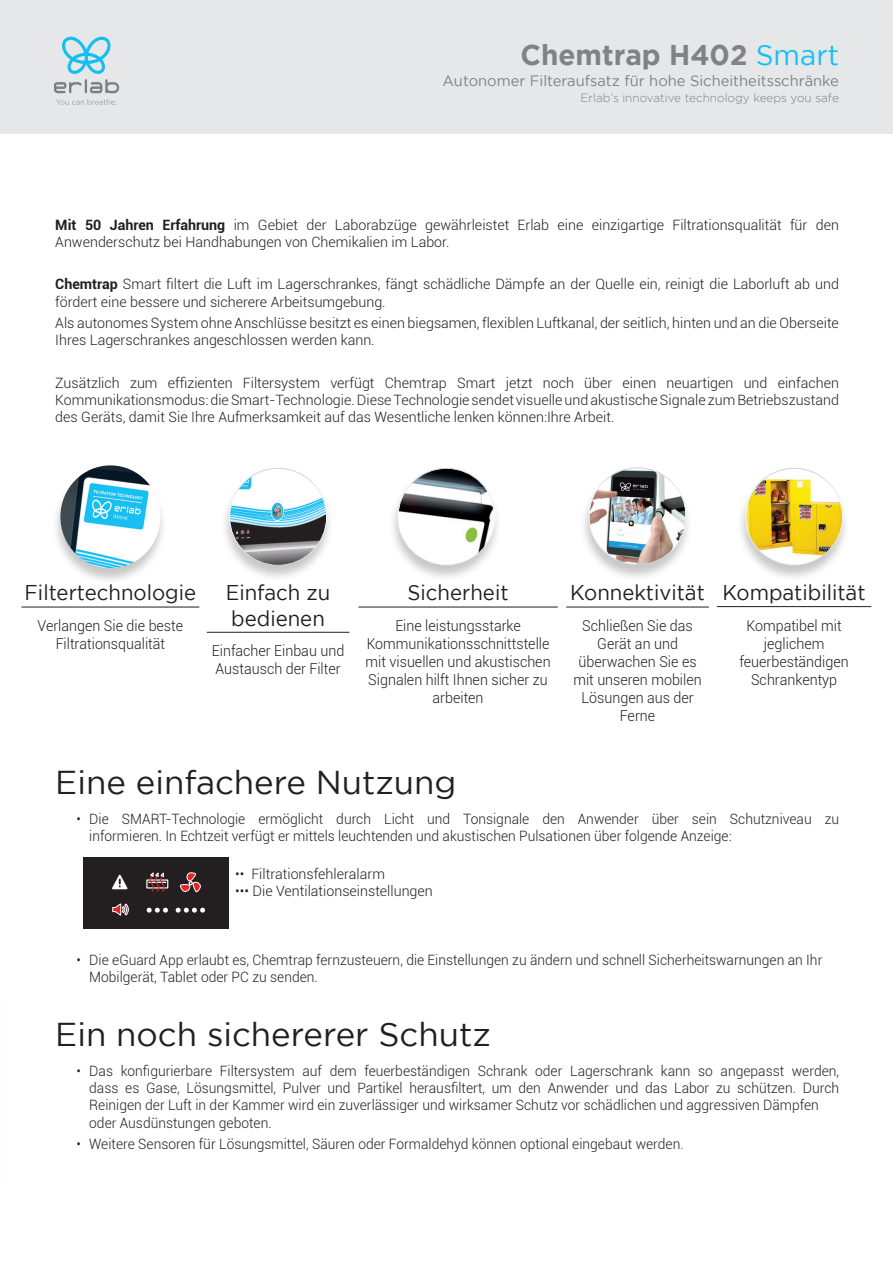
<style>
.page{position:relative;width:893px;height:1263px;background:#fff}
.page>*{position:absolute;margin:0;border:0;box-sizing:border-box;transform-origin:0 0}
.t1{font:33px "Gotham";color:#231f20}
.t2{font:700 28.5px "Gotham";color:#808285}
.t3{font:21.3px/25.7px "Gotham";color:#231f20;scale:.95 1}
.t4{font:300 15px/18px "Roboto";color:#231f20;text-align:center;scale:.95 1}
.t5{font:15px "Gotham";color:#808285}
.t6{font:300 14.25px/17.1px "Roboto";color:#231f20}
.t7{font:300 12px "Gotham";color:#808285}
.s1{font-weight:400;color:#15c0f2}
.s2{font-weight:700}
</style>
<div class="page">
<div style="left:388px;top:468px;width:114px;height:114px;background:#231f20;opacity:.25"></div>
<img style="left:398px;top:468px;width:97px;height:97px;border-radius:48px">
<div style="left:579px;top:468px;width:114px;height:113px;background:#231f20;opacity:.25"></div>
<img style="left:589px;top:468px;width:97px;height:97px;border-radius:48px">
<div style="left:51px;top:465px;width:116px;height:120px;background:#231f20;opacity:.25"></div>
<img style="left:60px;top:465px;width:100px;height:103px">
<div style="left:220px;top:468px;width:113px;height:114px;background:#231f20;opacity:.25"></div>
<img style="left:230px;top:468px;width:97px;height:97px;border-radius:48px">
<div style="left:736px;top:468px;width:113px;height:114px;background:#231f20;opacity:.25"></div>
<img style="left:746px;top:468px;width:96px;height:97px;border-radius:48px">
<div style="left:84px;top:857px;width:55px;height:72px;background:#231f20"></div>
<svg style="left:112px;top:875px;width:15px;height:14px"></svg>
<svg style="left:112px;top:903px;width:17px;height:13px"></svg>
<div style="left:139px;top:857px;width:89px;height:72px;background:#231f20"></div>
<svg style="left:180px;top:872px;width:21px;height:21px"></svg>
<svg style="left:176px;top:908px;width:29px;height:5px"></svg>
<div style="left:146px;top:879px;width:22px;height:9px;border:1px solid #fff"></div>
<svg style="left:148px;top:872px;width:18px;height:20px"></svg>
<svg style="left:147px;top:908px;width:21px;height:5px"></svg>
<hr style="left:21px;top:607px;width:178px;height:1px;background:#231f20">
<hr style="left:207px;top:632px;width:142px;height:1px;background:#231f20">
<hr style="left:358px;top:607px;width:200px;height:1px;background:#231f20">
<hr style="left:566px;top:607px;width:143px;height:1px;background:#231f20">
<hr style="left:717px;top:606px;width:154px;height:1px;background:#231f20">
<div style="left:0;top:0;width:893px;height:133px;background:#e6e7e9"></div>
<svg style="left:56px;top:99px;width:60px;height:6px"></svg>
<svg style="left:54px;top:36px;width:65px;height:57px"></svg>
<h2 class="t2" style="left:520px;top:38px;width:320px">Chemtrap H402 <span class="s1">Smart</span></h2>
<p class="t5" style="left:442px;top:72px;width:398px">Autonomer Filteraufsatz für hohe Sicheitheitsschränke</p>
<p class="t7" style="left:581px;top:91px;width:260px">Erlab’s innovative technology keeps you safe</p>
<p class="t6" style="left:55px;top:216px;width:785px"><span class="s2">Mit 50 Jahren Erfahrung</span> im Gebiet der Laborabzüge gewährleistet Erlab eine einzigartige Filtrationsqualität für den<br>Anwenderschutz bei Handhabungen von Chemikalien im Labor.</p>
<p class="t6" style="left:55px;top:275px;width:785px"><span class="s2">Chemtrap</span> Smart filtert die Luft im Lagerschrankes, fängt schädliche Dämpfe an der Quelle ein, reinigt die Laborluft ab und fördert eine bessere und sicherere Arbeitsumgebung.</p>
<p class="t6" style="left:55px;top:314px;width:785px">Als autonomes System ohne Anschlüsse besitzt es einen biegsamen, flexiblen Luftkanal, der seitlich, hinten und an die Oberseite<br>Ihres Lagerschrankes angeschlossen werden kann.</p>
<p class="t6" style="left:55px;top:374px;width:785px;text-align:justify">Zusätzlich zum effizienten Filtersystem verfügt Chemtrap Smart jetzt noch über einen neuartigen und einfachen Kommunikationsmodus: die Smart-Technologie. Diese Technologie sendet visuelle und akustische Signale zum Betriebszustand des Geräts, damit Sie Ihre Aufmerksamkeit auf das Wesentliche lenken können:Ihre Arbeit.</p>
<h3 class="t3" style="left:25px;top:580px;width:182px">Filtertechnologie</h3>
<p class="t4" style="left:38px;top:616px;width:155px">Verlangen Sie die beste<br>Filtrationsqualität</p>
<h3 class="t3" style="left:226px;top:579px;width:112px">Einfach zu bedienen</h3>
<p class="t4" style="left:212px;top:642px;width:141px;text-align:left">Einfacher Einbau und<br>Austausch der Filter</p>
<h3 class="t3" style="left:408px;top:580px;width:108px">Sicherheit</h3>
<p class="t4" style="left:366px;top:616px;width:196px">Eine leistungsstarke<br>Kommunikationsschnittstelle mit visuellen und akustischen<br>Signalen hilft Ihnen sicher zu arbeiten</p>
<h3 class="t3" style="left:570px;top:580px;width:143px">Konnektivität</h3>
<p class="t4" style="left:573px;top:616px;width:137px">Schließen Sie das<br>Gerät an und überwachen Sie es mit unseren mobilen<br>Lösungen aus der<br>Ferne</p>
<h3 class="t3" style="left:722px;top:579px;width:152px">Kompatibilität</h3>
<p class="t4" style="left:739px;top:616px;width:117px">Kompatibel mit jeglichem feuerbeständigen<br>Schrankentyp</p>
<h1 class="t1" style="left:55px;top:764px;width:403px">Eine einfachere Nutzung</h1>
<p class="t6" style="left:89px;top:810px;width:751px;text-indent:-13px">• Die SMART-Technologie ermöglicht durch Licht und Tonsignale den Anwender über sein Schutzniveau zu informieren. In Echtzeit verfügt er mittels leuchtenden und akustischen Pulsationen über folgende Anzeige:</p>
<p class="t6" style="left:235px;top:865px;width:151px">•• Filtrationsfehleralarm</p>
<p class="t6" style="left:235px;top:882px;width:199px">••• Die Ventilationseinstellungen</p>
<p class="t6" style="left:89px;top:951px;width:735px;text-indent:-13px">• Die eGuard App erlaubt es, Chemtrap fernzusteuern, die Einstellungen zu ändern und schnell Sicherheitswarnungen an Ihr<br>Mobilgerät, Tablet oder PC zu senden.</p>
<h1 class="t1" style="left:55px;top:1016px;width:437px">Ein noch sichererer Schutz</h1>
<p class="t6" style="left:89px;top:1062px;width:751px;text-indent:-13px">• Das konfigurierbare Filtersystem auf dem feuerbeständigen Schrank oder Lagerschrank kann so angepasst werden, dass es Gase, Lösungsmittel, Pulver und Partikel herausfiltert, um den Anwender und das Labor zu schützen. Durch Reinigen der Luft in der Kammer wird ein zuverlässiger und wirksamer Schutz vor schädlichen und aggressiven Dämpfen oder Ausdünstungen geboten.</p>
<p class="t6" style="left:77px;top:1135px;width:609px">• Weitere Sensoren für Lösungsmittel, Säuren oder Formaldehyd können optional eingebaut werden.</p>
</div>
